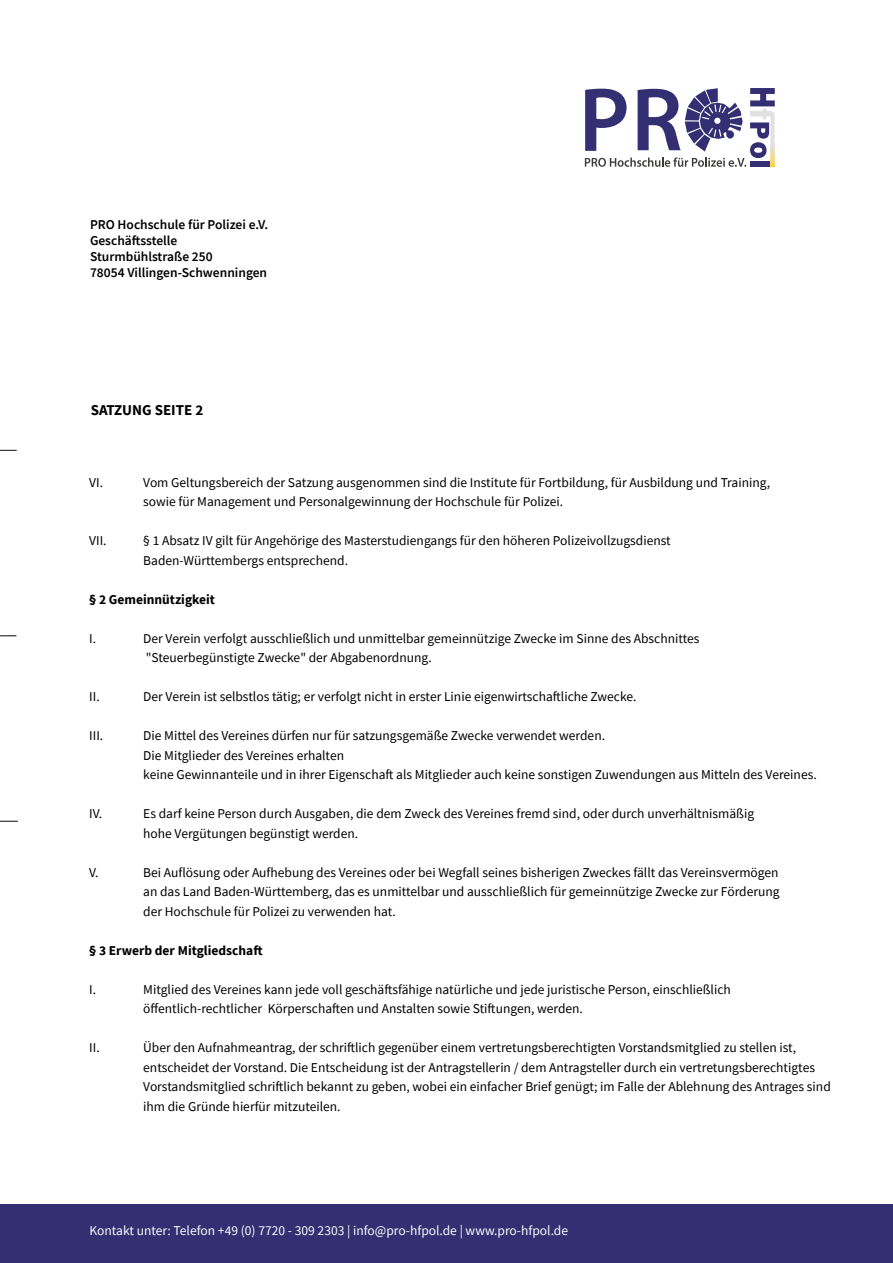
<style>
.page{position:relative;width:893px;height:1263px;background:#fff}
.page>*{position:absolute;margin:0;border:0;box-sizing:border-box;transform-origin:0 0}
.t1{font:700 15px "Source Sans Pro";color:#000}
.t2{font:13.5px/19.5px "Source Sans Pro";color:#000}
.t3{font:600 13.5px/16.2px "Source Sans Pro";color:#000}
.t4{font:13.5px "Source Sans Pro";color:#fbfbfb}
.t5{font:700 13.5px "Source Sans Pro";color:#000}
</style>
<div class="page">
<div style="left:0;top:1205px;width:893px;height:58px;background:#332f72"></div>
<svg style="left:0;top:450px;width:17px;height:1px"></svg>
<svg style="left:0;top:821px;width:18px;height:1px"></svg>
<svg style="left:0;top:635px;width:16px;height:1px"></svg>
<svg style="left:585px;top:88px;width:190px;height:79px"></svg>
<p class="t3" style="left:90px;top:216px;width:180px">PRO Hochschule für Polizei e.V.<br>Geschäftsstelle<br>Sturmbühlstraße 250<br>78054 Villingen-Schwenningen</p>
<p class="t1" style="left:91px;top:400px;width:114px">SATZUNG SEITE 2</p>
<p class="t2" style="left:89px;top:472px;width:15px">VI.</p>
<p class="t2" style="left:143px;top:472px;width:628px">Vom Geltungsbereich der Satzung ausgenommen sind die Institute für Fortbildung, für Ausbildung und Training, sowie für Management und Personalgewinnung der Hochschule für Polizei.</p>
<p class="t2" style="left:89px;top:531px;width:19px">VII.</p>
<p class="t2" style="left:143px;top:531px;width:529px">§ 1 Absatz IV gilt für Angehörige des Masterstudiengangs für den höheren Polizeivollzugsdienst<br>Baden-Württembergs entsprechend.</p>
<p class="t5" style="left:89px;top:590px;width:127px">§ 2 Gemeinnützigkeit</p>
<p class="t2" style="left:89px;top:628px;width:8px">I.</p>
<p class="t2" style="left:143px;top:628px;width:558px">Der Verein verfolgt ausschließlich und unmittelbar gemeinnützige Zwecke im Sinne des Abschnittes "Steuerbegünstigte Zwecke" der Abgabenordnung.</p>
<p class="t2" style="left:89px;top:687px;width:12px">II.</p>
<p class="t2" style="left:143px;top:687px;width:495px">Der Verein ist selbstlos tätig; er verfolgt nicht in erster Linie eigenwirtschaftliche Zwecke.</p>
<p class="t2" style="left:89px;top:726px;width:16px">III.</p>
<p class="t2" style="left:143px;top:726px;width:675px">Die Mittel des Vereines dürfen nur für satzungsgemäße Zwecke verwendet werden.<br>Die Mitglieder des Vereines erhalten<br>keine Gewinnanteile und in ihrer Eigenschaft als Mitglieder auch keine sonstigen Zuwendungen aus Mitteln des Vereines.</p>
<p class="t2" style="left:89px;top:804px;width:14px">IV.</p>
<p class="t2" style="left:143px;top:804px;width:612px">Es darf keine Person durch Ausgaben, die dem Zweck des Vereines fremd sind, oder durch unverhältnismäßig hohe Vergütungen begünstigt werden.</p>
<p class="t2" style="left:89px;top:862px;width:11px">V.</p>
<p class="t2" style="left:143px;top:862px;width:638px;text-align:justify">Bei Auflösung oder Aufhebung des Vereines oder bei Wegfall seines bisherigen Zweckes fällt das Vereinsvermögen an das Land Baden-Württemberg, das es unmittelbar und ausschließlich für gemeinnützige Zwecke zur Förderung der Hochschule für Polizei zu verwenden hat.</p>
<p class="t5" style="left:89px;top:941px;width:175px">§ 3 Erwerb der Mitgliedschaft</p>
<p class="t2" style="left:89px;top:979px;width:8px">I.</p>
<p class="t2" style="left:143px;top:979px;width:589px">Mitglied des Vereines kann jede voll geschäftsfähige natürliche und jede juristische Person, einschließlich öffentlich-rechtlicher Körperschaften und Anstalten sowie Stiftungen, werden.</p>
<p class="t2" style="left:89px;top:1038px;width:12px">II.</p>
<p class="t2" style="left:143px;top:1038px;width:689px">Über den Aufnahmeantrag, der schriftlich gegenüber einem vertretungsberechtigten Vorstandsmitglied zu stellen ist, entscheidet der Vorstand. Die Entscheidung ist der Antragstellerin / dem Antragsteller durch ein vertretungsberechtigtes Vorstandsmitglied schriftlich bekannt zu geben, wobei ein einfacher Brief genügt; im Falle der Ablehnung des Antrages sind ihm die Gründe hierfür mitzuteilen.</p>
<p class="t4" style="left:90px;top:1222px;width:480px">Kontakt unter: Telefon +49 (0) 7720 - 309 2303 | info@pro-hfpol.de | www.pro-hfpol.de</p>
</div>
